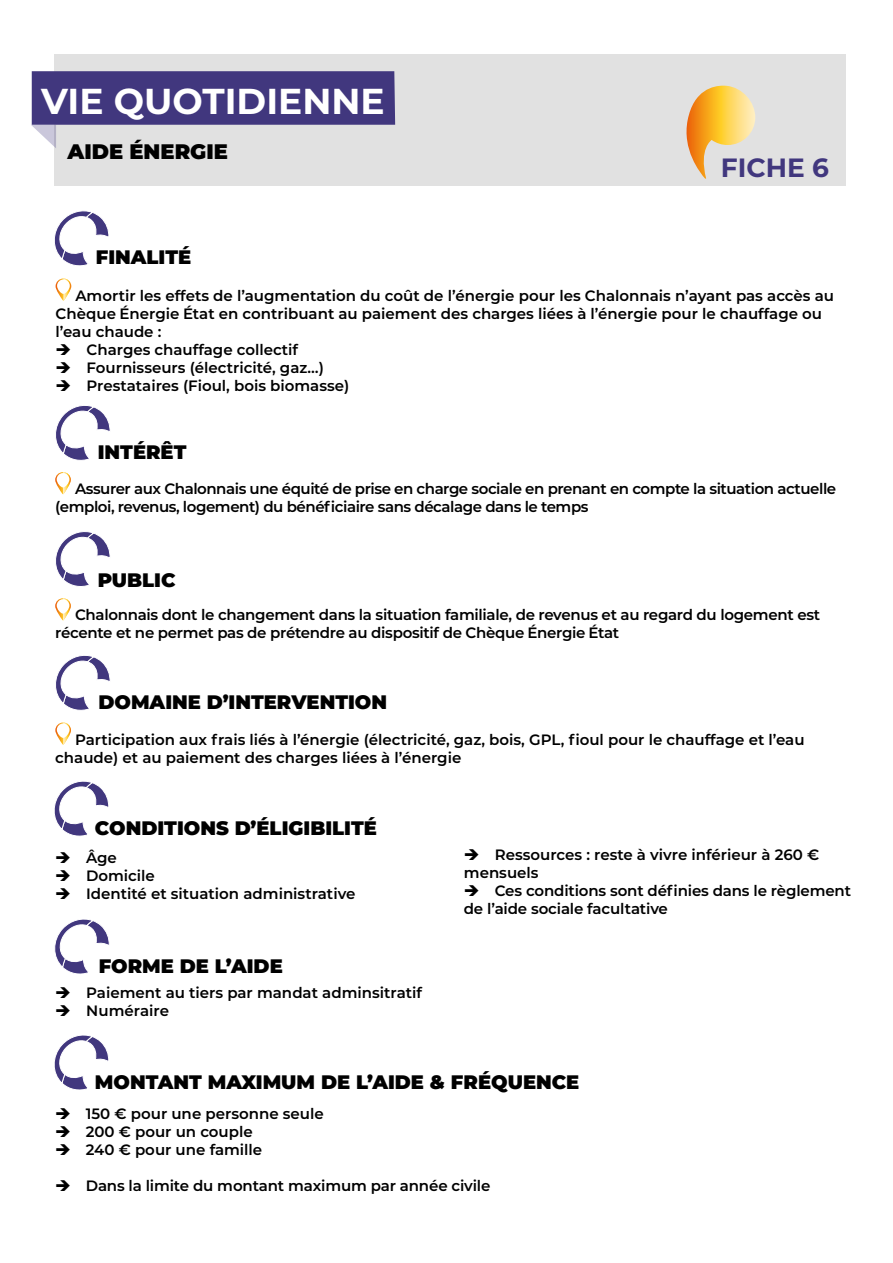
<style>
.page{position:relative;width:893px;height:1263px;background:#fff}
.page>*{position:absolute;margin:0;border:0;box-sizing:border-box;transform-origin:0 0}
.t1{font:700 36px "Montserrat";color:#fff}
.t2{font:700 26.4px "Montserrat";color:#41377e}
.t3{font:900 21px "Montserrat";color:#000}
.t4{font:900 19.5px "Montserrat";color:#000}
.t5{font:600 15px/18px "Montserrat";letter-spacing:-.005em;color:#000}
.t6{font:600 15px/18px "Montserrat";letter-spacing:-.03em;color:#000}
</style>
<div class="page">
<div style="left:54px;top:54px;width:791px;height:132px;background:#e1e1e1"></div>
<svg style="left:31px;top:71px;width:364px;height:77px"></svg>
<svg style="left:54px;top:211px;width:55px;height:55px"></svg>
<svg style="left:56px;top:278px;width:15px;height:23px"></svg>
<svg style="left:57px;top:279px;width:13px;height:15px"></svg>
<svg style="left:55px;top:598px;width:16px;height:22px"></svg>
<div style="left:57px;top:599px;width:12px;height:15px;background:#fff;border-radius:6px"></div>
<svg style="left:55px;top:531px;width:55px;height:56px"></svg>
<svg style="left:55px;top:472px;width:16px;height:22px"></svg>
<div style="left:57px;top:473px;width:12px;height:14px;background:#fff;border-radius:6px"></div>
<svg style="left:55px;top:405px;width:55px;height:56px"></svg>
<svg style="left:54px;top:919px;width:56px;height:55px"></svg>
<svg style="left:54px;top:1035px;width:55px;height:55px"></svg>
<svg style="left:686px;top:86px;width:69px;height:93px"></svg>
<svg style="left:55px;top:655px;width:55px;height:56px"></svg>
<svg style="left:55px;top:722px;width:16px;height:23px"></svg>
<svg style="left:57px;top:723px;width:13px;height:15px"></svg>
<svg style="left:54px;top:781px;width:55px;height:55px"></svg>
<h1 class="t1" style="left:41px;top:75px;width:345px">VIE QUOTIDIENNE</h1>
<h3 class="t3" style="left:67px;top:136px;width:162px">AIDE ÉNERGIE</h3>
<h2 class="t2" style="left:721px;top:149px;width:110px">FICHE 6</h2>
<h3 class="t4" style="left:96px;top:243px;width:97px">FINALITÉ</h3>
<p class="t5" style="left:56px;top:286px;width:780px;text-indent:20px">Amortir les effets de l’augmentation du coût de l’énergie pour les Chalonnais n’ayant pas accès au<br>Chèque Énergie État en contribuant au paiement des charges liées à l’énergie pour le chauffage ou l’eau chaude :</p>
<p class="t5" style="left:56px;top:340px;width:244px">➔ Charges chauffage collectif</p>
<p class="t5" style="left:56px;top:358px;width:270px">➔ Fournisseurs (électricité, gaz…)</p>
<p class="t5" style="left:56px;top:376px;width:295px">➔ Prestataires (Fioul, bois biomasse)</p>
<h3 class="t4" style="left:98px;top:438px;width:90px">INTÉRÊT</h3>
<p class="t6" style="left:55px;top:479px;width:782px;text-indent:20px">Assurer aux Chalonnais une équité de prise en charge sociale en prenant en compte la situation actuelle (emploi, revenus, logement) du bénéficiaire sans décalage dans le temps</p>
<h3 class="t4" style="left:98px;top:565px;width:79px">PUBLIC</h3>
<p class="t5" style="left:55px;top:605px;width:766px;text-indent:20px">Chalonnais dont le changement dans la situation familiale, de revenus et au regard du logement est récente et ne permet pas de prétendre au dispositif de Chèque Énergie État</p>
<h3 class="t4" style="left:98px;top:687px;width:290px">DOMAINE D’INTERVENTION</h3>
<p class="t5" style="left:55px;top:730px;width:751px;text-indent:20px">Participation aux frais liés à l’énergie (électricité, gaz, bois, GPL, fioul pour le chauffage et l’eau chaude) et au paiement des charges liées à l’énergie</p>
<h3 class="t4" style="left:95px;top:813px;width:283px">CONDITIONS D’ÉLIGIBILITÉ</h3>
<p class="t5" style="left:55px;top:848px;width:63px">➔ Âge</p>
<p class="t5" style="left:55px;top:866px;width:101px">➔ Domicile</p>
<p class="t5" style="left:55px;top:884px;width:302px">➔ Identité et situation administrative</p>
<h3 class="t4" style="left:99px;top:951px;width:186px">FORME DE L’AIDE</h3>
<p class="t5" style="left:55px;top:983px;width:368px">➔ Paiement au tiers par mandat adminsitratif</p>
<p class="t5" style="left:55px;top:1001px;width:115px">➔ Numéraire</p>
<p class="t5" style="left:464px;top:845px;width:357px">➔ Ressources : reste à vivre inférieur à 260 € mensuels</p>
<p class="t5" style="left:464px;top:881px;width:389px">➔ Ces conditions sont définies dans le règlement de l’aide sociale facultative</p>
<h3 class="t4" style="left:95px;top:1067px;width:486px">MONTANT MAXIMUM DE L’AIDE &amp; FRÉQUENCE</h3>
<p class="t5" style="left:55px;top:1104px;width:270px">➔ 150 € pour une personne seule</p>
<p class="t5" style="left:55px;top:1122px;width:199px">➔ 200 € pour un couple</p>
<p class="t5" style="left:55px;top:1140px;width:209px">➔ 240 € pour une famille</p>
<p class="t5" style="left:55px;top:1176px;width:437px">➔ Dans la limite du montant maximum par année civile</p>
</div>
